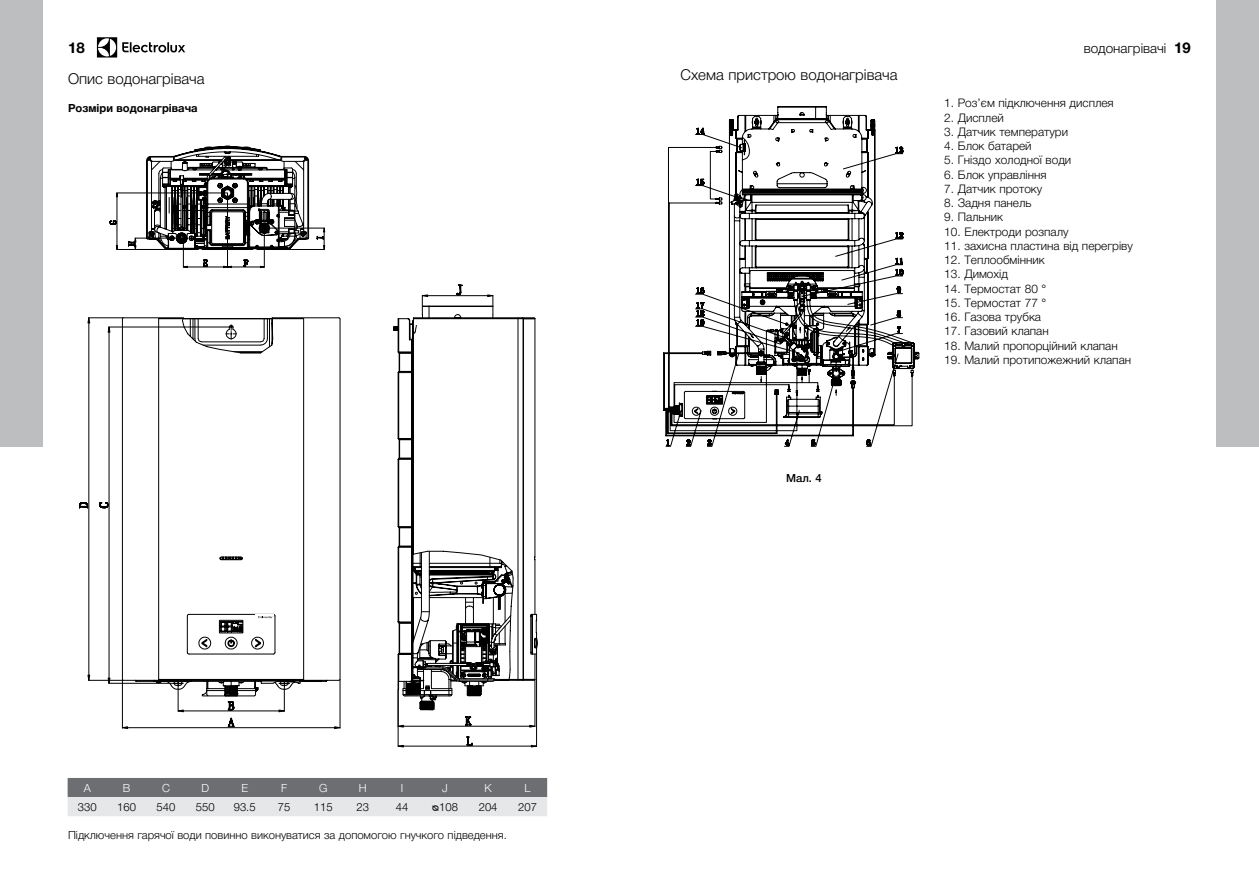
<style>
.page{position:relative;width:1259px;height:893px;background:#fff}
.page>*{position:absolute;margin:0;border:0;box-sizing:border-box;transform-origin:0 0}
.t1{font:300 15px "Helvetica Neue LTCYR";color:#000}
.t2{font:700 15px "Helvetica Neue LTCYR";color:#000}
.t3{font:300 13.5px "Helvetica Neue LTCYR";color:#000}
.t4{font:300 11.85px "Helvetica Neue LTCYR";color:#000}
.t5{font:300 11.25px "Helvetica Neue LTCYR";color:#000}
.t6{font:700 11.25px "Helvetica Neue LTCYR";color:#000}
.t7{font:300 11.25px "Helvetica Neue LTCYR";color:#fff}
.t8{font:500 11.25px "Helvetica Neue LTCYR";color:#000}
.s1{font-weight:700;font-size:15px}
.s2{font-family:"Arial";font-weight:400}
</style>
<div class="page">
<div style="left:0;top:0;width:43px;height:446px;background:#bcbec0"></div>
<div style="left:1216px;top:0;width:43px;height:446px;background:#bcbec0"></div>
<svg style="left:97px;top:37px;width:88px;height:21px"></svg>
<svg style="left:68px;top:778px;width:479px;height:38px;background:#a9aaac"></svg>
<svg style="left:122px;top:339px;width:104px;height:218px"></svg>
<svg style="left:226px;top:317px;width:115px;height:240px"></svg>
<hr style="left:109px;top:683px;width:63px;height:1px;background:#000">
<hr style="left:109px;top:332px;width:1px;height:346px;background:#000">
<hr style="left:88px;top:680px;width:35px;height:1px;background:#000">
<hr style="left:88px;top:318px;width:35px;height:1px;background:#000">
<hr style="left:89px;top:323px;width:1px;height:352px;background:#000">
<svg style="left:88px;top:675px;width:2px;height:6px"></svg>
<svg style="left:79px;top:502px;width:31px;height:7px"></svg>
<hr style="left:535px;top:680px;width:1px;height:47px;background:#000">
<hr style="left:403px;top:726px;width:127px;height:1px;background:#000">
<svg style="left:529px;top:725px;width:7px;height:2px"></svg>
<hr style="left:398px;top:690px;width:1px;height:56px;background:#000">
<hr style="left:536px;top:654px;width:1px;height:92px;background:#000">
<hr style="left:403px;top:746px;width:128px;height:1px;background:#000">
<svg style="left:397px;top:745px;width:7px;height:2px"></svg>
<svg style="left:456px;top:717px;width:20px;height:30px"></svg>
<svg style="left:393px;top:285px;width:144px;height:425px"></svg>
<svg style="left:120px;top:557px;width:221px;height:172px"></svg>
<svg style="left:106px;top:146px;width:224px;height:193px"></svg>
<svg style="left:663px;top:106px;width:257px;height:341px"></svg>
<p class="t2" style="left:68px;top:39px;width:18px">18</p>
<p class="t3" style="left:1083px;top:40px;width:109px">водонагрівачі <span class="s1">19</span></p>
<p class="t1" style="left:68px;top:71px;width:138px">Опис водонагрівача</p>
<p class="t6" style="left:68px;top:102px;width:131px">Розміри водонагрівача</p>
<p class="t1" style="left:680px;top:67px;width:218px">Схема пристрою водонагрівача</p>
<p class="t4" style="left:944px;top:97px;width:171px">1. Роз’єм підключення дисплея</p>
<p class="t4" style="left:944px;top:111px;width:61px">2. Дисплей</p>
<p class="t4" style="left:944px;top:125px;width:125px">3. Датчик температури</p>
<p class="t4" style="left:944px;top:139px;width:89px">4. Блок батарей</p>
<p class="t4" style="left:944px;top:154px;width:129px">5. Гніздо холодної води</p>
<p class="t4" style="left:944px;top:168px;width:104px">6. Блок управління</p>
<p class="t4" style="left:944px;top:182px;width:100px">7. Датчик протоку</p>
<p class="t4" style="left:944px;top:196px;width:89px">8. Задня панель</p>
<p class="t4" style="left:944px;top:211px;width:60px">9. Пальник</p>
<p class="t4" style="left:944px;top:225px;width:126px">10. Електроди розпалу</p>
<p class="t4" style="left:944px;top:239px;width:190px">11. захисна пластина від перегріву</p>
<p class="t4" style="left:944px;top:253px;width:102px">12. Теплообмінник</p>
<p class="t4" style="left:944px;top:268px;width:65px">13. Димохід</p>
<p class="t4" style="left:944px;top:282px;width:104px">14. Термостат 80 °</p>
<p class="t4" style="left:944px;top:296px;width:104px">15. Термостат 77 °</p>
<p class="t4" style="left:944px;top:310px;width:98px">16. Газова трубка</p>
<p class="t4" style="left:944px;top:325px;width:106px">17. Газовий клапан</p>
<p class="t4" style="left:944px;top:339px;width:175px">18. Малий пропорційний клапан</p>
<p class="t4" style="left:944px;top:353px;width:188px">19. Малий протипожежний клапан</p>
<p class="t7" style="left:84px;top:782px;width:9px">A</p>
<p class="t7" style="left:123px;top:782px;width:9px">B</p>
<p class="t7" style="left:162px;top:782px;width:9px">C</p>
<p class="t7" style="left:201px;top:782px;width:9px">D</p>
<p class="t7" style="left:241px;top:782px;width:8px">E</p>
<p class="t7" style="left:281px;top:782px;width:8px">F</p>
<p class="t7" style="left:319px;top:782px;width:10px">G</p>
<p class="t7" style="left:359px;top:782px;width:9px">H</p>
<p class="t7" style="left:401px;top:782px;width:4px">I</p>
<p class="t7" style="left:442px;top:782px;width:7px">J</p>
<p class="t7" style="left:484px;top:782px;width:9px">К</p>
<p class="t7" style="left:524px;top:782px;width:8px">L</p>
<p class="t5" style="left:78px;top:801px;width:20px">330</p>
<p class="t5" style="left:117px;top:801px;width:20px">160</p>
<p class="t5" style="left:157px;top:801px;width:20px">540</p>
<p class="t5" style="left:196px;top:801px;width:20px">550</p>
<p class="t5" style="left:234px;top:801px;width:23px">93.5</p>
<p class="t5" style="left:278px;top:801px;width:14px">75</p>
<p class="t5" style="left:314px;top:801px;width:20px">115</p>
<p class="t5" style="left:356px;top:801px;width:14px">23</p>
<p class="t5" style="left:396px;top:801px;width:14px">44</p>
<p class="t5" style="left:432px;top:801px;width:27px"><span class="s2">ᴓ</span>108</p>
<p class="t5" style="left:479px;top:801px;width:20px">204</p>
<p class="t5" style="left:518px;top:801px;width:20px">207</p>
<p class="t5" style="left:68px;top:829px;width:440px">Підключення гарячої води повинно виконуватися за допомогою гнучкого підведення.</p>
<p class="t8" style="left:786px;top:472px;width:37px">Мал. 4</p>
</div>
